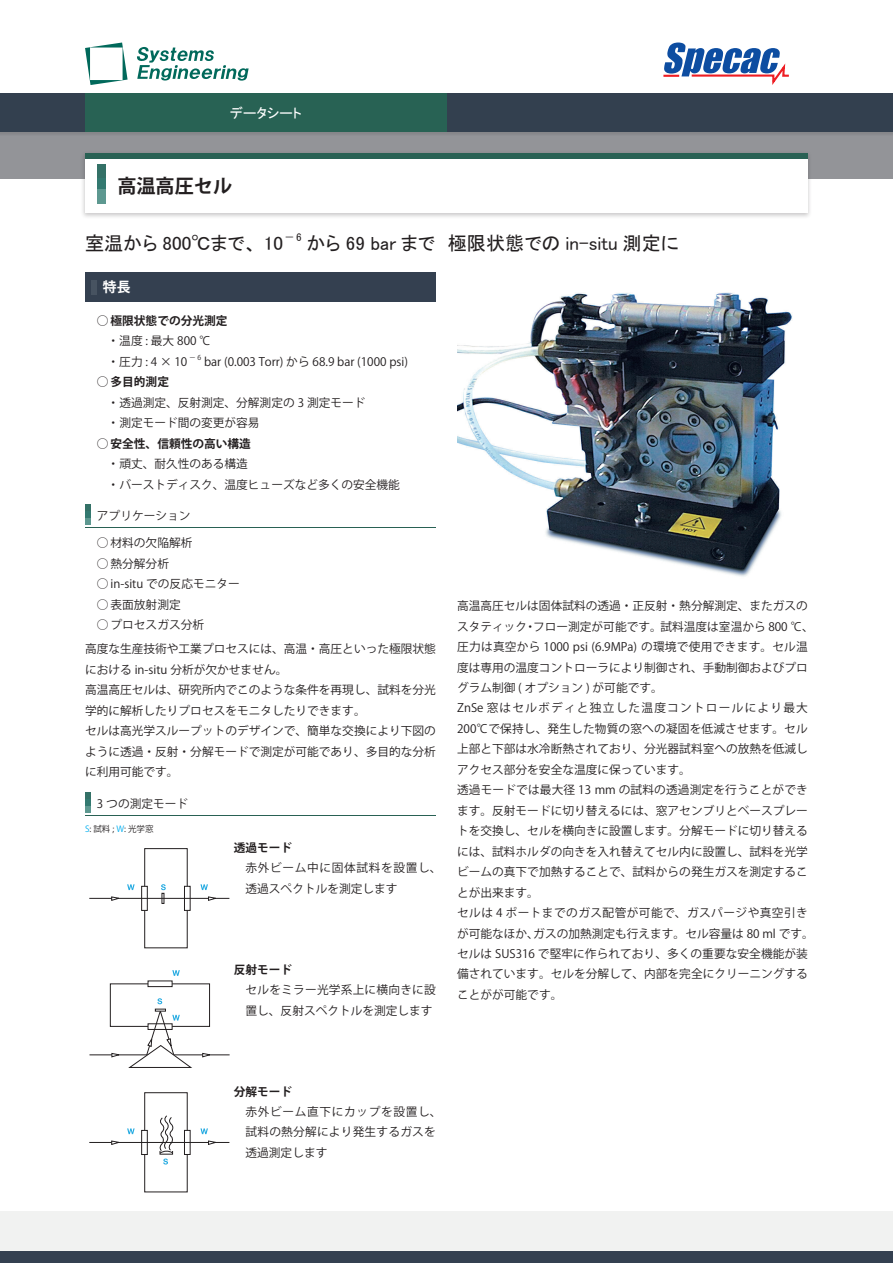
<style>
.page{position:relative;width:893px;height:1263px;background:#fff}
.page>*{position:absolute;margin:0;border:0;box-sizing:border-box;transform-origin:0 0}
.t1{font:19.2px "MS P Gothic";color:#231f20}
.t2{font:700 19.2px "Koz Go Pr 6 N";color:#231f20}
.t3{font:13.8px "MS P Gothic";color:#fff}
.t4{font:700 13.8px "Koz Go Pr 6 N";color:#fff}
.t5{font:11.7px/20.4px "Koz Go Pr 6 N";color:#231f20}
.t6{font:11.7px/20.4px "Koz Go Pr 6 N";letter-spacing:.02em;color:#231f20}
.t7{font:700 11.7px "Koz Go Pr 6 N";color:#231f20}
.t8{font:11.7px/20.4px "Koz Go Pr 6 N";letter-spacing:.055em;color:#231f20}
.t9{font:11.1px "MS P Gothic";color:#231f20}
.t10{font:8.55px "Koz Go Pr 6 N";color:#231f20}
.t11{font:6.75px "Koz Go Pr 6 N";color:#231f20}
.s1{font-weight:700}
.s2{font-weight:400}
.s3{color:#00aeef}
</style>
<div class="page">
<div style="left:0;top:132px;width:893px;height:47px;background:#939498"></div>
<svg style="left:85px;top:43px;width:43px;height:42px"></svg>
<svg style="left:137px;top:47px;width:112px;height:34px"></svg>
<div style="left:0;top:94px;width:893px;height:42px;background:#87878b"></div>
<div style="left:0;top:94px;width:893px;height:38px;background:#33404f"></div>
<div style="left:85px;top:94px;width:361px;height:38px;background:#286254"></div>
<div style="left:80px;top:150px;width:733px;height:69px;background:#231f20;opacity:.25"></div>
<div style="left:85px;top:153px;width:723px;height:60px;background:#fff"></div>
<div style="left:85px;top:153px;width:723px;height:5px;background:#296154"></div>
<div style="left:97px;top:164px;width:8px;height:14px;background:#347167"></div>
<div style="left:97px;top:178px;width:8px;height:12px;background:#337970"></div>
<div style="left:97px;top:190px;width:8px;height:14px;background:#5d9890"></div>
<div style="left:0;top:1212px;width:893px;height:51px;background:#f1f2f1"></div>
<div style="left:0;top:1251px;width:893px;height:12px;background:#344050"></div>
<svg style="left:663px;top:43px;width:126px;height:42px"></svg>
<img style="left:457px;top:292px;width:335px;height:285px">
<div style="left:144px;top:848px;width:44px;height:100px;border:1px solid #231f20"></div>
<div style="left:141px;top:886px;width:7px;height:25px;background:#fff;border:1px solid #231f20"></div>
<svg style="left:184px;top:886px;width:6px;height:25px"></svg>
<svg style="left:200px;top:884px;width:8px;height:6px"></svg>
<svg style="left:127px;top:884px;width:8px;height:6px"></svg>
<svg style="left:161px;top:884px;width:5px;height:20px"></svg>
<hr style="left:89px;top:898px;width:140px;height:1px;background:#231f20">
<svg style="left:111px;top:896px;width:11px;height:5px"></svg>
<svg style="left:208px;top:896px;width:11px;height:5px"></svg>
<div style="left:144px;top:1092px;width:44px;height:100px;background:#fff;border:1px solid #231f20"></div>
<hr style="left:89px;top:1142px;width:140px;height:1px;background:#231f20">
<svg style="left:111px;top:1115px;width:119px;height:78px"></svg>
<svg style="left:89px;top:970px;width:141px;height:98px"></svg>
<div style="left:85px;top:272px;width:351px;height:30px;background:#344050"></div>
<div style="left:91px;top:280px;width:6px;height:14px;background:#475361"></div>
<hr style="left:85px;top:527px;width:351px;height:1px;background:#296154">
<svg style="left:85px;top:504px;width:5px;height:21px"></svg>
<hr style="left:85px;top:815px;width:351px;height:1px;background:#296154">
<svg style="left:85px;top:792px;width:5px;height:20px"></svg>
<p class="t3" style="left:230px;top:106px;width:73px">データシート</p>
<h1 class="t2" style="left:117px;top:175px;width:116px">高温高圧セル</h1>
<h1 class="t1" style="left:85px;top:234px;width:199px">室温から 800℃まで、 10</h1>
<p class="t9" style="left:286px;top:232px;width:17px">− 6</p>
<h1 class="t1" style="left:306px;top:234px;width:374px">から 69 bar まで　極限状態での in-situ 測定に</h1>
<p class="t4" style="left:103px;top:279px;width:29px">特長</p>
<p class="t5" style="left:108px;top:311px;width:121px;text-indent:-23px">　○ <span class="s1">極限状態での分光測定</span>・温度 : 最大 800 ℃<br>・圧力:4×10</p>
<p class="t11" style="left:189px;top:354px;width:14px">− 6</p>
<p class="t5" style="left:204px;top:352px;width:205px">bar (0.003 Torr) から 68.9 bar (1000 psi)</p>
<p class="t7" style="left:85px;top:375px;width:85px"><span class="s2">　○</span> 多目的測定</p>
<p class="t5" style="left:108px;top:393px;width:259px">・透過測定、反射測定、分解測定の 3 測定モード</p>
<p class="t5" style="left:108px;top:413px;width:154px">・測定モード間の変更が容易</p>
<p class="t7" style="left:85px;top:437px;width:167px"><span class="s2">　○</span> 安全性、信頼性の高い構造</p>
<p class="t5" style="left:108px;top:454px;width:142px">・頑丈、耐久性のある構造</p>
<p class="t5" style="left:108px;top:474px;width:294px">・バーストディスク、温度ヒューズなど多くの安全機能</p>
<p class="t5" style="left:97px;top:506px;width:95px">アプリケーション</p>
<p class="t5" style="left:85px;top:533px;width:156px">　○ 材料の欠陥解析<br>　○ 熱分解分析<br>　○ in-situ での反応モニター　○ 表面放射測定<br>　○ プロセスガス分析</p>
<p class="t5" style="left:85px;top:639px;width:352px">高度な生産技術や工業プロセスには、高温・高圧といった極限状態における in-situ 分析が欠かせません。<br>高温高圧セルは、研究所内でこのような条件を再現し、試料を分光学的に解析したりプロセスをモニタしたりできます。<br>セルは高光学スループットのデザインで、簡単な交換により下図のように透過・反射・分解モードで測定が可能であり、多目的な分析に利用可能です。</p>
<p class="t5" style="left:97px;top:793px;width:93px">3 つの測定モード</p>
<p class="t10" style="left:85px;top:824px;width:70px"><span class="s3">S</span>: 試料 ; <span class="s3">W</span>: 光学窓</p>
<p class="t7" style="left:234px;top:841px;width:60px">透過モード</p>
<p class="t8" style="left:246px;top:858px;width:198px">赤外ビーム中に固体試料を設置し、透過スペクトルを測定します</p>
<p class="t7" style="left:234px;top:963px;width:60px">反射モード</p>
<p class="t6" style="left:246px;top:980px;width:192px">セルをミラー光学系上に横向きに設置し、反射スペクトルを測定します</p>
<p class="t5" style="left:457px;top:596px;width:358px">高温高圧セルは固体試料の透過・正反射・熱分解測定、またガスのスタティック・フロー測定が可能です。試料温度は室温から 800 ℃、圧力は真空から 1000 psi (6.9MPa) の環境で使用できます。セル温度は専用の温度コントローラにより制御され、手動制御およびプログラム制御 ( オプション ) が可能です。<br>ZnSe 窓はセルボディと独立した温度コントロールにより最大<br>200℃で保持し、発生した物質の窓への凝固を低減させます。セル上部と下部は水冷断熱されており、分光器試料室への放熱を低減しアクセス部分を安全な温度に保っています。<br>透過モードでは最大径 13 mm の試料の透過測定を行うことができます。反射モードに切り替えるには、窓アセンブリとベースプレートを交換し、セルを横向きに設置します。分解モードに切り替えるには、試料ホルダの向きを入れ替えてセル内に設置し、試料を光学ビームの真下で加熱することで、試料からの発生ガスを測定することが出来ます。<br>セルは 4 ポートまでのガス配管が可能で、ガスパージや真空引きが可能なほか、ガスの加熱測定も行えます。セル容量は 80 ml です。セルは SUS316 で堅牢に作られており、多くの重要な安全機能が装備されています。セルを分解して、内部を完全にクリーニングすることがが可能です。</p>
<p class="t7" style="left:234px;top:1085px;width:60px">分解モード</p>
<p class="t6" style="left:246px;top:1102px;width:198px">赤外ビーム直下にカップを設置し、試料の熱分解により発生するガスを透過測定します</p>
</div>
